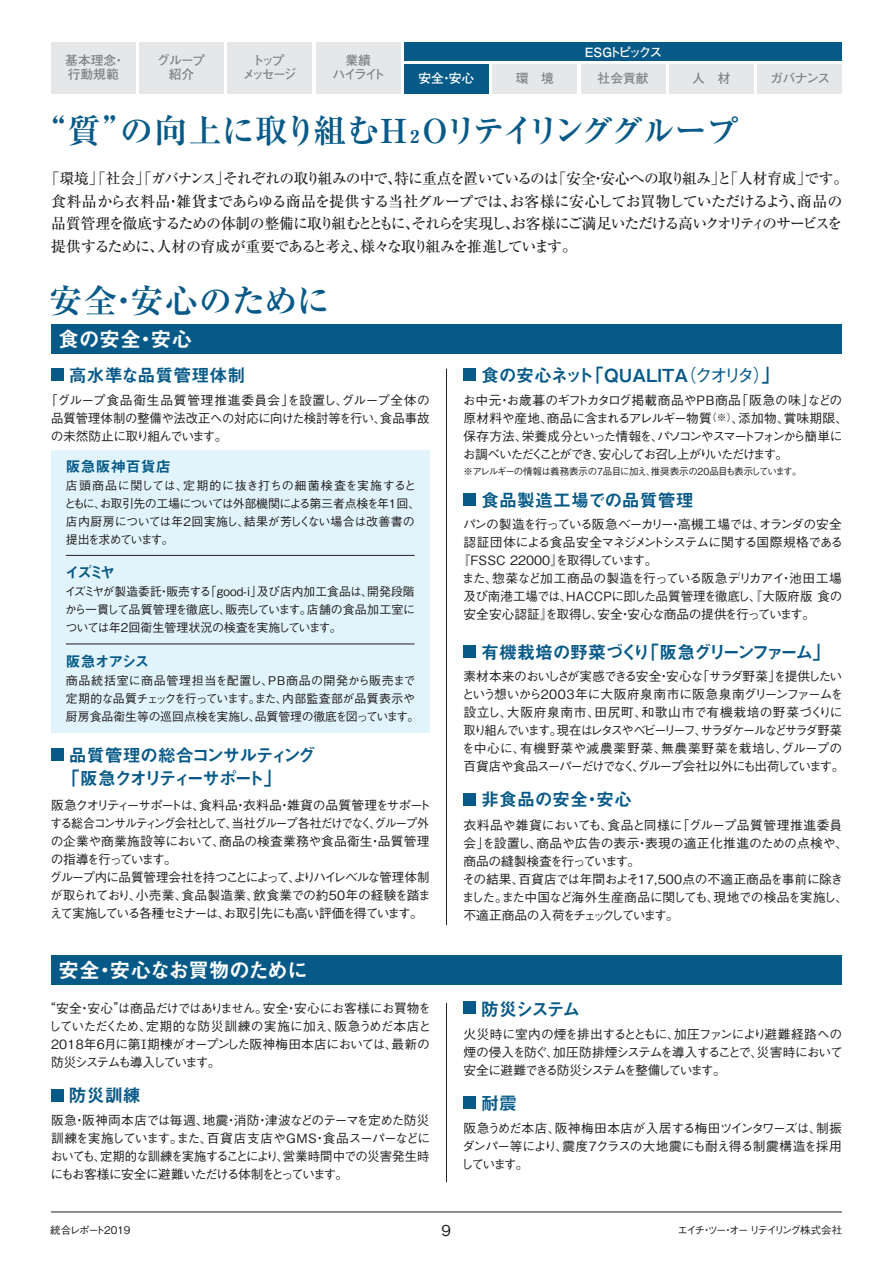
<style>
.page{position:relative;width:893px;height:1263px;background:#fff}
.page>*{position:absolute;margin:0;border:0;box-sizing:border-box;transform-origin:0 0}
.t1{font:700 33px "Ryumin Pro";letter-spacing:-.02em;color:#075a88}
.t2{font:700 33px "Ryumin Pro";letter-spacing:.015em;color:#075a88}
.t3{font:21px "Midashi Go Pro MB31";letter-spacing:-.055em;color:#fff}
.t4{font:21px "Midashi Go Pro MB31";letter-spacing:-.03em;color:#fff}
.t5{font:18px "Midashi Go Pro MB31";color:#075a88}
.t6{font:18px/23.2px "Midashi Go Pro MB31";letter-spacing:-.115em;color:#075a88}
.t7{font:18px "Midashi Go Pro MB31";letter-spacing:-.13em;color:#075a88}
.t8{font:18px "Midashi Go Pro MB31";letter-spacing:-.03em;color:#075a88}
.t9{font:500 15px/22.5px "Ryumin Pro";letter-spacing:-.06em;color:#231f20}
.t10{font:15px "Midashi Go Pro MB31";letter-spacing:-.035em;color:#075a88}
.t11{font:15px "Midashi Go Pro MB31";color:#075a88}
.t12{font:500 15px "Gothic BBB Pro";color:#231f20}
.t13{font:500 12.75px/18px "Gothic BBB Pro";letter-spacing:-.06em;color:#231f20;text-align:justify}
.t14{font:500 12.75px/18px "Gothic BBB Pro";letter-spacing:-.08em;color:#231f20}
.t15{font:500 12.75px/18px "Gothic BBB Pro";letter-spacing:-.015em;color:#231f20}
.t16{font:500 12.75px/18px "Gothic BBB Pro";letter-spacing:-.09em;color:#231f20}
.t17{font:500 12.75px "Gothic BBB Pro";letter-spacing:.005em;color:#231f20}
.t18{font:500 12.75px "Gothic BBB Pro";letter-spacing:-.03em;color:#231f20}
.t19{font:700 12.75px/14.2px "Futo Go B101 Pro";letter-spacing:-.065em;color:#808285;text-align:center}
.t20{font:500 12.75px "Gothic BBB Pro";color:#231f20}
.t21{font:700 12.75px/14.2px "Futo Go B101 Pro";color:#808285}
.t22{font:700 12.75px/14.2px "Futo Go B101 Pro";letter-spacing:-.185em;color:#808285;text-align:center}
.t23{font:700 12.75px "Futo Go B101 Pro";letter-spacing:-.185em;color:#fff}
.t24{font:700 12.75px "Futo Go B101 Pro";letter-spacing:-.16em;color:#fff}
.t25{font:500 12px/18px "Gothic BBB Pro";letter-spacing:-.02em;color:#231f20}
.t26{font:500 12px/18px "Gothic BBB Pro";color:#231f20}
.t27{font:500 10.5px "Gothic BBB Pro";letter-spacing:-.16em;color:#231f20}
.t28{font:500 10.5px "Gothic BBB Pro";letter-spacing:-.105em;color:#231f20}
.t29{font:500 9.75px "Gothic BBB Pro";letter-spacing:-.065em;color:#231f20}
.s1{font-family:"Gothic BBB Pro";font-weight:500}
.s2{font-size:9.75px}
</style>
<div class="page">
<hr style="left:51px;top:1212px;width:791px;height:1px;background:#231f20">
<hr style="left:446px;top:369px;width:1px;height:556px;background:#231f20">
<div style="left:51px;top:369px;width:12px;height:12px;background:#075a88"></div>
<div style="left:51px;top:748px;width:12px;height:13px;background:#075a88"></div>
<div style="left:463px;top:369px;width:13px;height:12px;background:#075a88"></div>
<div style="left:463px;top:493px;width:13px;height:13px;background:#075a88"></div>
<div style="left:463px;top:645px;width:13px;height:13px;background:#075a88"></div>
<div style="left:463px;top:793px;width:13px;height:12px;background:#075a88"></div>
<div style="left:51px;top:324px;width:791px;height:29px;background:#075a88"></div>
<div style="left:51px;top:450px;width:378px;height:282px;background:#e1f4fc"></div>
<hr style="left:446px;top:1003px;width:1px;height:179px;background:#231f20">
<div style="left:51px;top:955px;width:791px;height:29px;background:#075a88"></div>
<div style="left:51px;top:1089px;width:12px;height:12px;background:#075a88"></div>
<div style="left:463px;top:1001px;width:13px;height:12px;background:#075a88"></div>
<div style="left:463px;top:1096px;width:13px;height:13px;background:#075a88"></div>
<hr style="left:66px;top:555px;width:349px;height:1px;background:#231f20">
<hr style="left:66px;top:644px;width:349px;height:1px;background:#231f20">
<div style="left:51px;top:43px;width:84px;height:51px;background:#e6e7e9"></div>
<div style="left:139px;top:43px;width:85px;height:51px;background:#e6e7e9"></div>
<div style="left:228px;top:43px;width:84px;height:51px;background:#e6e7e9"></div>
<div style="left:316px;top:43px;width:84px;height:51px;background:#e6e7e9"></div>
<div style="left:404px;top:64px;width:85px;height:30px;background:#075a88"></div>
<div style="left:404px;top:43px;width:438px;height:18px;background:#075a88"></div>
<div style="left:493px;top:64px;width:84px;height:30px;background:#e6e7e9"></div>
<div style="left:581px;top:64px;width:84px;height:30px;background:#e6e7e9"></div>
<div style="left:669px;top:64px;width:85px;height:30px;background:#e6e7e9"></div>
<div style="left:757px;top:64px;width:85px;height:30px;background:#e6e7e9"></div>
<p class="t21" style="left:65px;top:51px;width:61px">基本理念・行動規範</p>
<p class="t19" style="left:157px;top:51px;width:50px">グループ紹介</p>
<p class="t22" style="left:243px;top:51px;width:56px">トップ<br>メッセージ</p>
<p class="t19" style="left:332px;top:51px;width:55px">業績<br>ハイライト</p>
<p class="t23" style="left:585px;top:42px;width:79px">ESGトピックス</p>
<p class="t24" style="left:418px;top:68px;width:57px">安全・安心</p>
<p class="t19" style="left:516px;top:70px;width:40px">環　境</p>
<p class="t19" style="left:598px;top:70px;width:52px">社会貢献</p>
<p class="t19" style="left:692px;top:70px;width:40px">人　材</p>
<p class="t19" style="left:771px;top:70px;width:61px">ガバナンス</p>
<h1 class="t1" style="left:33px;top:104px;width:708px">“質”の向上に取り組むH₂Oリテイリンググループ</h1>
<p class="t9" style="left:51px;top:166px;width:798px;text-indent:-6px">「環境」「社会」「ガバナンス」それぞれの取り組みの中で、特に重点を置いているのは「安全・安心への取り組み」と「人材育成」です。食料品から衣料品・雑貨まであらゆる商品を提供する当社グループでは、お客様に安心してお買物していただけるよう、商品の品質管理を徹底するための体制の整備に取り組むとともに、それらを実現し、お客様にご満足いただける高いクオリティのサービスを提供するために、人材の育成が重要であると考え、様々な取り組みを推進しています。</p>
<h1 class="t2" style="left:49px;top:274px;width:282px">安全・安心のために</h1>
<h2 class="t4" style="left:58px;top:322px;width:136px">食の安全・安心</h2>
<h3 class="t5" style="left:69px;top:361px;width:178px">高水準な品質管理体制</h3>
<p class="t13" style="left:51px;top:389px;width:381px;text-indent:-6px">「グループ食品衛生品質管理推進委員会」を設置し、グループ全体の品質管理体制の整備や法改正への対応に向けた検討等を行い、食品事故の未然防止に取り組んでいます。</p>
<p class="t11" style="left:66px;top:454px;width:106px">阪急阪神百貨店</p>
<p class="t25" style="left:64px;top:475px;width:358px">店頭商品に関しては、定期的に抜き打ちの細菌検査を実施するとともに、お取引先の工場については外部機関による第三者点検を年1回、店内厨房については年2回実施し、結果が芳しくない場合は改善書の提出を求めています。</p>
<p class="t10" style="left:65px;top:561px;width:52px">イズミヤ</p>
<p class="t25" style="left:65px;top:581px;width:352px;text-align:justify">イズミヤが製造委託・販売する「good-i」及び店内加工食品は、開発段階から一貫して品質管理を徹底し、販売しています。店舗の食品加工室については年2回衛生管理状況の検査を実施しています。</p>
<p class="t10" style="left:66px;top:649px;width:85px">阪急オアシス</p>
<p class="t26" style="left:66px;top:670px;width:355px">商品統括室に商品管理担当を配置し、PB商品の開発から販売まで定期的な品質チェックを行っています。また、内部監査部が品質表示や厨房食品衛生等の巡回点検を実施し、品質管理の徹底を図っています。</p>
<h3 class="t6" style="left:62px;top:741px;width:256px;text-indent:7px">品質管理の総合コンサルティング「阪急クオリティーサポート」</h3>
<p class="t14" style="left:50px;top:794px;width:383px">阪急クオリティーサポートは、食料品・衣料品・雑貨の品質管理をサポートする総合コンサルティング会社として、当社グループ各社だけでなく、グループ外の企業や商業施設等において、商品の検査業務や食品衛生・品質管理の指導を行っています。<br>グループ内に品質管理会社を持つことによって、よりハイレベルな管理体制が取られており、小売業、食品製造業、飲食業での約50年の経験を踏まえて実施している各種セミナーは、お取引先にも高い評価を得ています。</p>
<h2 class="t3" style="left:58px;top:953px;width:251px">安全・安心なお買物のために</h2>
<p class="t13" style="left:48px;top:997px;width:384px;text-indent:-5px">“安全・安心”は商品だけではありません。安全・安心にお客様にお買物をしていただくため、定期的な防災訓練の実施に加え、阪急うめだ本店と2018年6月に第Ⅰ期棟がオープンした阪神梅田本店においては、最新の防災システムも導入しています。</p>
<h3 class="t8" style="left:69px;top:1081px;width:73px">防災訓練</h3>
<p class="t13" style="left:50px;top:1109px;width:381px">阪急・阪神両本店では毎週、地震・消防・津波などのテーマを定めた防災訓練を実施しています。また、百貨店支店やGMS・食品スーパーなどにおいても、定期的な訓練を実施することにより、営業時間中での災害発生時にもお客様に安全に避難いただける体制をとっています。</p>
<h3 class="t5" style="left:481px;top:361px;width:300px">食の安心ネット「QUALITA<span class="s1">（クオリタ）</span>」</h3>
<p class="t16" style="left:463px;top:389px;width:387px">お中元・お歳暮のギフトカタログ掲載商品やPB商品「阪急の味」などの原材料や産地、商品に含まれるアレルギー物質<span class="s2">（※）</span>、添加物、賞味期限、保存方法、栄養成分といった情報を、パソコンやスマートフォンから簡単にお調べいただくことができ、安心してお召し上がりいただけます。</p>
<h3 class="t5" style="left:481px;top:485px;width:214px">食品製造工場での品質管理</h3>
<p class="t14" style="left:463px;top:514px;width:380px">パンの製造を行っている阪急ベーカリー・高槻工場では、オランダの安全</p>
<p class="t13" style="left:463px;top:532px;width:381px">認証団体による食品安全マネジメントシステムに関する国際規格である</p>
<p class="t20" style="left:457px;top:550px;width:202px">『FSSC 22000』を取得しています。</p>
<p class="t13" style="left:462px;top:568px;width:381px">また、惣菜など加工商品の製造を行っている阪急デリカアイ・池田工場</p>
<p class="t17" style="left:463px;top:586px;width:380px">及び南港工場では、HACCPに即した品質管理を徹底し、『大阪府版 食の</p>
<p class="t18" style="left:463px;top:604px;width:353px">安全安心認証』を取得し、安全・安心な商品の提供を行っています。</p>
<h3 class="t7" style="left:481px;top:637px;width:351px">有機栽培の野菜づくり「阪急グリーンファーム」</h3>
<p class="t13" style="left:462px;top:666px;width:384px;text-align:left">素材本来のおいしさが実感できる安全・安心な「サラダ野菜」を提供したいという想いから2003年に大阪府泉南市に阪急泉南グリーンファームを設立し、大阪府泉南市、田尻町、和歌山市で有機栽培の野菜づくりに取り組んでいます。現在はレタスやベビーリーフ、サラダケールなどサラダ野菜を中心に、有機野菜や減農薬野菜、無農薬野菜を栽培し、グループの百貨店や食品スーパーだけでなく、グループ会社以外にも出荷しています。</p>
<h3 class="t5" style="left:481px;top:785px;width:152px">非食品の安全・安心</h3>
<p class="t15" style="left:462px;top:815px;width:388px">衣料品や雑貨においても、食品と同様に「グループ品質管理推進委員会」を設置し、商品や広告の表示・表現の適正化推進のための点検や、商品の縫製検査を行っています。<br>その結果、百貨店では年間およそ17,500点の不適正商品を事前に除きました。また中国など海外生産商品に関しても、現地での検品を実施し、不適正商品の入荷をチェックしています。</p>
<p class="t29" style="left:463px;top:464px;width:340px">※アレルギーの情報は義務表示の7品目に加え、推奨表示の20品目も表示しています。</p>
<h3 class="t8" style="left:481px;top:995px;width:101px">防災システム</h3>
<p class="t13" style="left:463px;top:1023px;width:381px">火災時に室内の煙を排出するとともに、加圧ファンにより避難経路への煙の侵入を防ぐ、加圧防排煙システムを導入することで、災害時において安全に避難できる防災システムを整備しています。</p>
<h3 class="t8" style="left:481px;top:1088px;width:37px">耐震</h3>
<p class="t13" style="left:461px;top:1118px;width:383px">阪急うめだ本店、阪神梅田本店が入居する梅田ツインタワーズは、制振ダンパー等により、震度7クラスの大地震にも耐え得る制震構造を採用しています。</p>
<p class="t28" style="left:50px;top:1222px;width:82px">統合レポート2019</p>
<p class="t12" style="left:442px;top:1218px;width:11px">9</p>
<p class="t27" style="left:678px;top:1222px;width:166px">エイチ・ツー・オー リテイリング株式会社</p>
</div>
